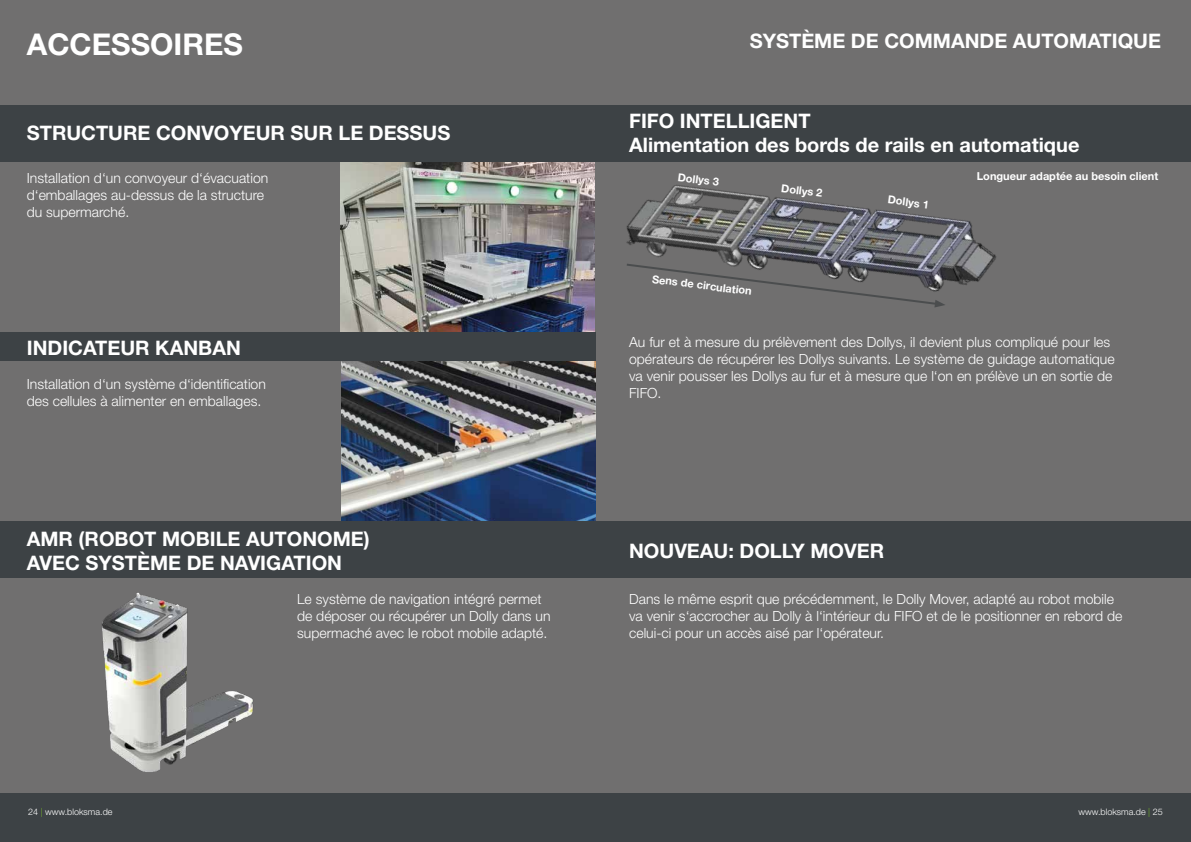
<style>
.page{position:relative;width:1191px;height:842px;background:#fff}
.page>*{position:absolute;margin:0;border:0;box-sizing:border-box;transform-origin:0 0}
.t1{font:700 30px "Helvetica Neue LT Pro";color:#fff}
.t2{font:700 20px/24px "Helvetica Neue LT Pro";color:#fff}
.t3{font:300 14px/16.8px "Helvetica Neue LT Pro";color:#fff}
.t4{font:700 11px "Helvetica Neue LT Pro";color:#fff}
.t5{font:300 9px "Helvetica Neue LT Pro";color:#fff}
.s1{color:#76b82a}
</style>
<div class="page">
<div style="left:0;top:0;width:1191px;height:797px;background:#706f6f"></div>
<div style="left:0;top:794px;width:1191px;height:48px;background:#3d4245"></div>
<img style="left:101px;top:592px;width:152px;height:180px">
<img style="left:626px;top:185px;width:370px;height:100px">
<svg style="left:626px;top:263px;width:319px;height:44px"></svg>
<img style="left:341px;top:361px;width:254px;height:160px">
<img style="left:340px;top:162px;width:255px;height:170px">
<div style="left:0;top:521px;width:1191px;height:57px;background:#3d4245"></div>
<div style="left:0;top:332px;width:596px;height:29px;background:#3d4245"></div>
<div style="left:0;top:105px;width:1191px;height:57px;background:#3d4245"></div>
<h1 class="t1" style="left:27px;top:26px;width:218px">ACCESSOIRES</h1>
<h2 class="t2" style="left:750px;top:29px;width:413px">SYSTÈME DE COMMANDE AUTOMATIQUE</h2>
<h2 class="t2" style="left:27px;top:121px;width:425px">STRUCTURE CONVOYEUR SUR LE DESSUS</h2>
<p class="t3" style="left:27px;top:169px;width:243px">Installation d‘un convoyeur d‘évacuation d‘emballages au-dessus de la structure du supermarché.</p>
<h2 class="t2" style="left:27px;top:335px;width:216px">INDICATEUR KANBAN</h2>
<p class="t3" style="left:27px;top:376px;width:241px">Installation d‘un système d‘identification des cellules à alimenter en emballages.</p>
<h2 class="t2" style="left:629px;top:109px;width:452px">FIFO INTELLIGENT<br>Alimentation des bords de rails en automatique</h2>
<p class="t4" style="left:679px;top:170px;width:43px;rotate:7deg">Dollys 3</p>
<p class="t4" style="left:782px;top:181px;width:43px;rotate:7deg">Dollys 2</p>
<p class="t4" style="left:653px;top:272px;width:102px;rotate:7deg">Sens de circulation</p>
<p class="t4" style="left:888px;top:193px;width:43px;rotate:7deg">Dollys 1</p>
<p class="t4" style="left:976px;top:170px;width:183px">Longueur adaptée au besoin client</p>
<p class="t3" style="left:629px;top:334px;width:487px">Au fur et à mesure du prélèvement des Dollys, il devient plus compliqué pour les opérateurs de récupérer les Dollys suivants. Le système de guidage automatique va venir pousser les Dollys au fur et à mesure que l‘on en prélève un en sortie de FIFO.</p>
<h2 class="t2" style="left:27px;top:526px;width:344px">AMR (ROBOT MOBILE AUTONOME)<br>AVEC SYSTÈME DE NAVIGATION</h2>
<h2 class="t2" style="left:629px;top:538px;width:256px">NOUVEAU: DOLLY MOVER</h2>
<p class="t3" style="left:629px;top:590px;width:495px">Dans le même esprit que précédemment, le Dolly Mover, adapté au robot mobile va venir s‘accrocher au Dolly à l‘intérieur du FIFO et de le positionner en rebord de celui-ci pour un accès aisé par l‘opérateur.</p>
<p class="t3" style="left:297px;top:590px;width:255px">Le système de navigation intégré permet de déposer ou récupérer un Dolly dans un supermaché avec le robot mobile adapté.</p>
<p class="t5" style="left:28px;top:806px;width:86px">24 <span class="s1">|</span> www.bloksma.de</p>
<p class="t5" style="left:1078px;top:806px;width:86px">www.bloksma.de <span class="s1">|</span> 25</p>
</div>
